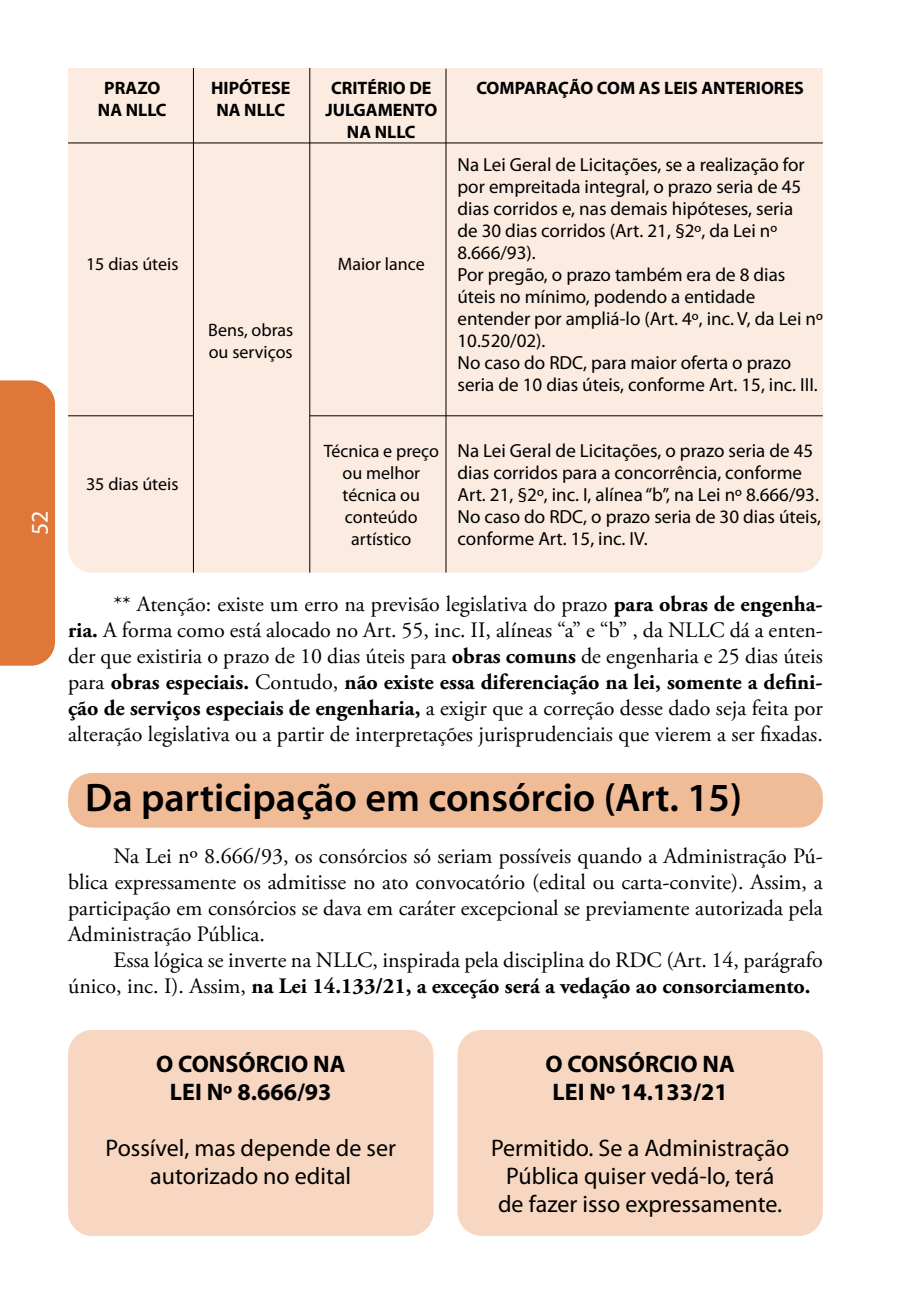
<style>
.page{position:relative;width:908px;height:1304px;background:#fff}
.page>*{position:absolute;margin:0;border:0;box-sizing:border-box;transform-origin:0 0}
.t1{font:600 40px "Myriad Pro";color:#000}
.t2{font:24px/28px "Myriad Pro";color:#000;text-align:center}
.t3{font:700 24px/28px "Myriad Pro";color:#000;text-align:center}
.t4{font:24px "Myriad Pro";color:#fff}
.t5{font:22px/26px "Adobe Garamond Pro";color:#000;text-align:justify}
.t6{font:19px/22px "Myriad Pro";color:#000}
.t7{font:18px/22px "Myriad Pro";color:#000;text-align:center}
.t8{font:700 18px/22px "Myriad Pro";color:#000;text-align:center}
.s1{font-weight:700}
</style>
<div class="page">
<div style="left:0;top:380px;width:55px;height:286px;background:#de7737"></div>
<div style="left:68px;top:773px;width:754px;height:55px;background:#f0bc98;border-radius:24px"></div>
<div style="left:68px;top:1030px;width:365px;height:206px;background:#f7d7c1;border-radius:24px"></div>
<div style="left:457px;top:1030px;width:365px;height:206px;background:#f7d7c1;border-radius:24px"></div>
<div style="left:68px;top:68px;width:754px;height:505px;background:#fbebe0"></div>
<hr style="left:68px;top:142px;width:754px;height:1px;background:#000">
<hr style="left:445px;top:69px;width:1px;height:504px;background:#000">
<hr style="left:309px;top:68px;width:1px;height:505px;background:#000">
<hr style="left:193px;top:68px;width:1px;height:505px;background:#000">
<hr style="left:310px;top:415px;width:512px;height:1px;background:#000">
<hr style="left:68px;top:415px;width:125px;height:1px;background:#000">
<p class="t8" style="left:98px;top:76px;width:70px">PRAZO<br>NA NLLC</p>
<p class="t8" style="left:211px;top:76px;width:81px;text-align:left">HIPÓTESE<br>NA NLLC</p>
<p class="t7" style="left:86px;top:252px;width:94px">15 dias úteis</p>
<p class="t7" style="left:208px;top:318px;width:87px;text-align:left">Bens, obras ou serviços</p>
<p class="t8" style="left:325px;top:76px;width:113px">CRITÉRIO DE<br>JULGAMENTO<br>NA NLLC</p>
<p class="t7" style="left:337px;top:252px;width:88px">Maior lance</p>
<p class="t8" style="left:476px;top:76px;width:329px">COMPARAÇÃO COM AS LEIS ANTERIORES</p>
<p class="t6" style="left:457px;top:153px;width:366px">Na Lei Geral de Licitações, se a realização for por empreitada integral, o prazo seria de 45 dias corridos e, nas demais hipóteses, seria<br>de 30 dias corridos (Art. 21, §2º, da Lei nº 8.666/93).<br>Por pregão, o prazo também era de 8 dias úteis no mínimo, podendo a entidade entender por ampliá-lo (Art. 4º, inc. V, da Lei nº 10.520/02).<br>No caso do RDC, para maior oferta o prazo seria de 10 dias úteis, conforme Art. 15, inc. III.</p>
<p class="t4" style="left:25px;top:535px;width:26px;rotate:-90deg">52</p>
<p class="t7" style="left:86px;top:472px;width:94px">35 dias úteis</p>
<p class="t7" style="left:323px;top:440px;width:117px">Técnica e preço ou melhor técnica ou conteúdo artístico</p>
<p class="t6" style="left:457px;top:440px;width:365px">Na Lei Geral de Licitações, o prazo seria de 45 dias corridos para a concorrência, conforme Art. 21, §2º, inc. I, alínea “b”, na Lei nº 8.666/93.<br>No caso do RDC, o prazo seria de 30 dias úteis, conforme Art. 15, inc. IV.</p>
<p class="t5" style="left:68px;top:592px;width:756px;text-indent:45px">** Atenção: existe um erro na previsão legislativa do prazo <span class="s1">para obras de engenha&shy;ria.</span> A forma como está alocado no Art. 55, inc. II, alíneas “a” e “b” , da NLLC dá a enten&shy;der que existiria o prazo de 10 dias úteis para <span class="s1">obras comuns</span> de engenharia e 25 dias úteis para <span class="s1">obras especiais.</span> Contudo, <span class="s1">não existe essa diferenciação na lei, somente a defini&shy;ção de serviços especiais de engenharia,</span> a exigir que a correção desse dado seja feita por alteração legislativa ou a partir de interpretações jurisprudenciais que vierem a ser fixadas.</p>
<h1 class="t1" style="left:85px;top:772px;width:658px">Da participação em consórcio (Art. 15)</h1>
<p class="t5" style="left:68px;top:844px;width:756px;text-indent:45px">Na Lei nº 8.666/93, os consórcios só seriam possíveis quando a Administração Pú&shy;blica expressamente os admitisse no ato convocatório (edital ou carta-convite). Assim, a participação em consórcios se dava em caráter excepcional se previamente autorizada pela Administração Pública.</p>
<p class="t5" style="left:68px;top:948px;width:756px;text-indent:45px">Essa lógica se inverte na NLLC, inspirada pela disciplina do RDC (Art. 14, parágrafo único, inc. I). Assim, <span class="s1">na Lei 14.133/21, a exceção será a vedação ao consorciamento.</span></p>
<p class="t3" style="left:156px;top:1049px;width:191px">O CONSÓRCIO NA<br>LEI Nº 8.666/93</p>
<p class="t2" style="left:105px;top:1133px;width:292px">Possível, mas depende de ser autorizado no edital</p>
<p class="t3" style="left:545px;top:1049px;width:191px;text-align:left">O CONSÓRCIO NA<br>LEI Nº 14.133/21</p>
<p class="t2" style="left:491px;top:1133px;width:299px">Permitido. Se a Administração<br>Pública quiser vedá-lo, terá de fazer isso expressamente.</p>
</div>
